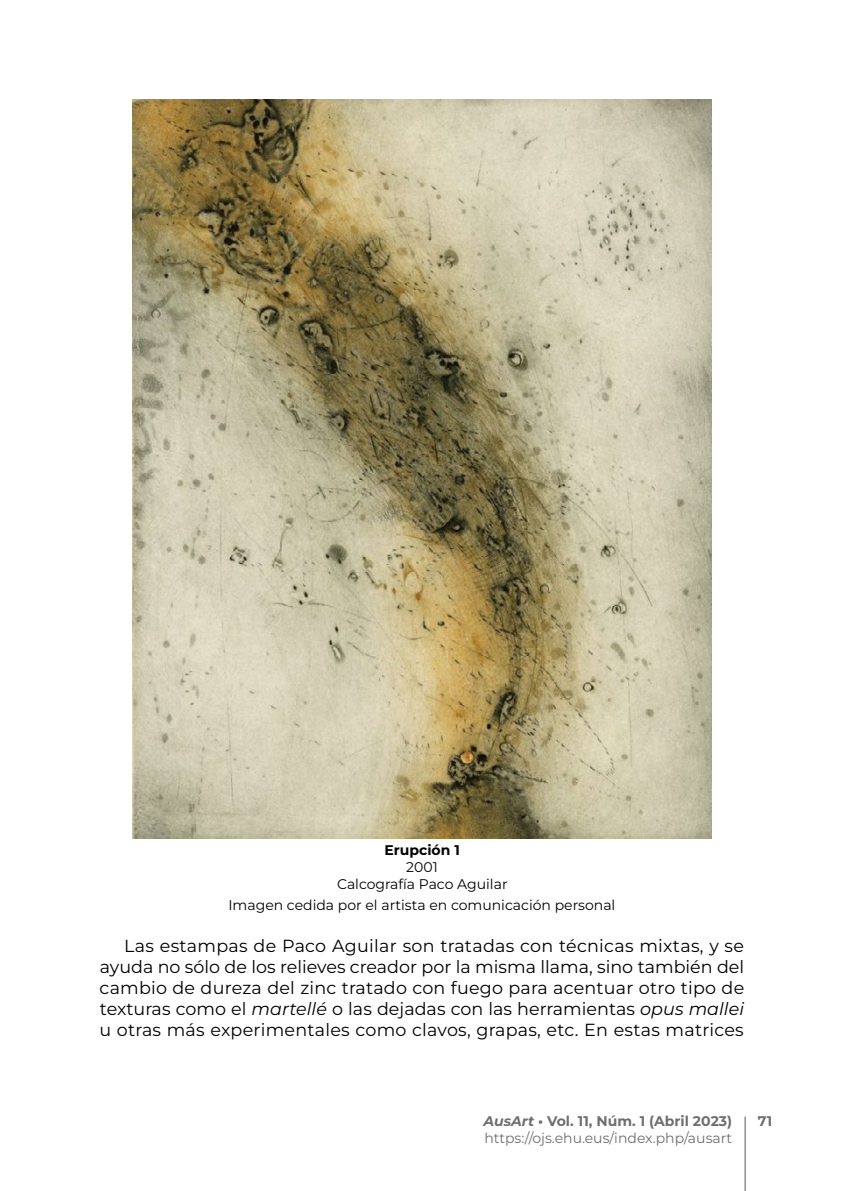
<style>
.page{position:relative;width:844px;height:1191px;background:#fff}
.page>*{position:absolute;margin:0;border:0;box-sizing:border-box;transform-origin:0 0}
.t1{font:17.5px/21px "Montserrat";letter-spacing:.015em;color:#000;text-align:justify}
.t2{font:14px/16.8px "Montserrat";color:#000;text-align:center}
.t3{font:14px "Montserrat";color:#706f6f}
.t4{font:700 14px "Montserrat";color:#706f6f}
.t5{font:700 14px "Montserrat";color:#000}
.s1{font-style:italic}
</style>
<div class="page">
<hr style="left:744px;top:1116px;width:1px;height:75px;background:#575756">
<img style="left:132px;top:99px;width:579px;height:739px">
<p class="t5" style="left:384px;top:841px;width:77px">Erupción 1</p>
<p class="t2" style="left:337px;top:858px;width:172px">2001<br>Calcografía Paco Aguilar</p>
<p class="t2" style="left:228px;top:896px;width:388px">Imagen cedida por el artista en comunicación personal</p>
<p class="t1" style="left:99px;top:934px;width:646px;text-indent:25px">Las estampas de Paco Aguilar son tratadas con técnicas mixtas, y se ayuda no sólo de los relieves creador por la misma llama, sino también del cambio de dureza del zinc tratado con fuego para acentuar otro tipo de texturas como el <span class="s1">martellé</span> o las dejadas con las herramientas <span class="s1">opus mallei </span>u otras más experimentales como clavos, grapas, etc. En estas matrices</p>
<p class="t4" style="left:483px;top:1112px;width:250px"><span class="s1">AusArt</span> • Vol. 11, Núm. 1 (Abril 2023)</p>
<p class="t4" style="left:757px;top:1112px;width:16px">71</p>
<p class="t3" style="left:484px;top:1128px;width:249px">https://ojs.ehu.eus/index.php/ausart</p>
</div>
